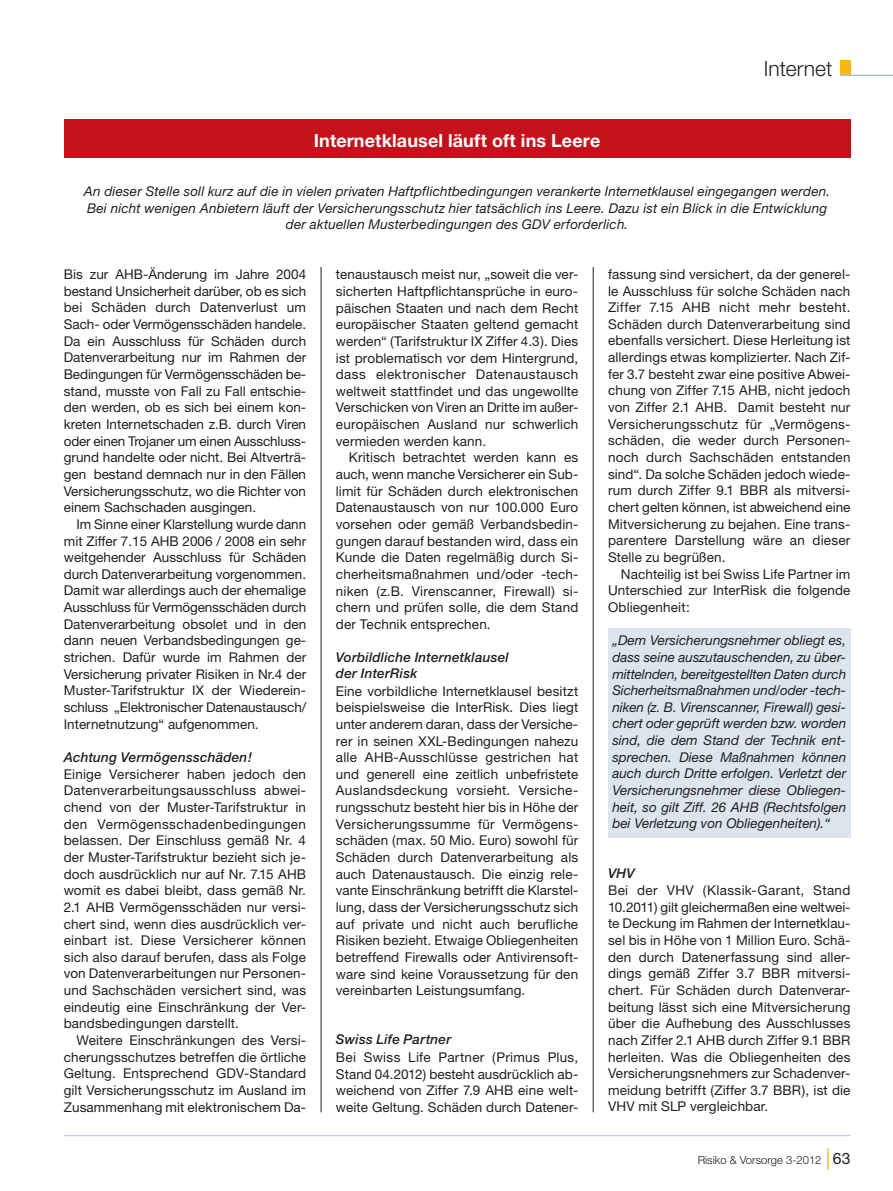
<style>
.page{position:relative;width:893px;height:1191px;background:#fff}
.page>*{position:absolute;margin:0;border:0;box-sizing:border-box;transform-origin:0 0}
.t1{font:300 21px "Helvetica Neue";color:#231f20}
.t2{font:700 18px "Helvetica Neue";letter-spacing:.005em;color:#fff}
.t3{font:13.5px/16.6px "Helvetica Neue";letter-spacing:.01em;color:#231f20;text-align:justify}
.t4{font:italic 13.5px/16.6px "Helvetica Neue";letter-spacing:.01em;color:#231f20;text-align:justify}
.t5{font:italic 500 13.5px/16.2px "Helvetica Neue";letter-spacing:.015em;color:#231f20}
.t6{font:300 11.25px "Helvetica Neue";color:#231f20}
.s1{font-weight:400;font-size:15.75px}
</style>
<div class="page">
<div style="left:608px;top:628px;width:242px;height:210px;background:#dce4ec"></div>
<div style="left:64px;top:119px;width:786px;height:39px;background:#c4121a"></div>
<hr style="left:64px;top:1135px;width:786px;height:1px;background:#b0c2d2">
<svg style="left:827px;top:1148px;width:1px;height:21px"></svg>
<div style="left:840px;top:60px;width:10px;height:15px;background:#f9b614"></div>
<hr style="left:840px;top:75px;width:53px;height:1px;background:#b0c2d2">
<hr style="left:321px;top:267px;width:1px;height:845px;background:#231f20">
<hr style="left:593px;top:267px;width:1px;height:845px;background:#231f20">
<h2 class="t2" style="left:314px;top:134px;width:288px">Internetklausel läuft oft ins Leere</h2>
<h1 class="t1" style="left:764px;top:61px;width:70px">Internet</h1>
<p class="t4" style="left:84px;top:184px;width:748px;text-align:center">An dieser Stelle soll kurz auf die in vielen privaten Haftpflichtbedingungen verankerte Internetklausel eingegangen werden.<br>Bei nicht wenigen Anbietern läuft der Versicherungsschutz hier tatsächlich ins Leere. Dazu ist ein Blick in die Entwicklung der aktuellen Musterbedingungen des GDV erforderlich.</p>
<p class="t3" style="left:64px;top:267px;width:244px">Bis zur AHB-Änderung im Jahre 2004 bestand Unsicherheit darüber, ob es sich bei Schäden durch Datenverlust um Sach- oder Vermögensschäden handele.<br>Da ein Ausschluss für Schäden durch Datenverarbeitung nur im Rahmen der Bedingungen für Vermögensschäden be&shy;stand, musste von Fall zu Fall entschie&shy;den werden, ob es sich bei einem kon&shy;kreten Internetschaden z.B. durch Viren oder einen Trojaner um einen Ausschluss&shy;grund handelte oder nicht. Bei Altverträ&shy;gen bestand demnach nur in den Fällen Versicherungsschutz, wo die Richter von einem Sachschaden ausgingen.</p>
<p class="t3" style="left:64px;top:517px;width:244px;text-indent:13px">Im Sinne einer Klarstellung wurde dann mit Ziffer 7.15 AHB 2006 / 2008 ein sehr weitgehender Ausschluss für Schäden durch Datenverarbeitung vorgenommen.<br>Damit war allerdings auch der ehemalige Ausschluss für Vermögensschäden durch Datenverarbeitung obsolet und in den dann neuen Verbandsbedingungen ge&shy;strichen. Dafür wurde im Rahmen der Versicherung privater Risiken in Nr.4 der Muster-Tarifstruktur IX der Wiederein&shy;schluss „Elektronischer Datenaustausch/ Internetnutzung“ aufgenommen.</p>
<p class="t5" style="left:64px;top:750px;width:190px">Achtung Vermögensschäden!</p>
<p class="t3" style="left:64px;top:767px;width:244px">Einige Versicherer haben jedoch den Datenverarbeitungsausschluss abwei&shy;chend von der Muster-Tarifstruktur in den Vermögensschadenbedingungen belassen. Der Einschluss gemäß Nr. 4 der Muster-Tarifstruktur bezieht sich je&shy;doch ausdrücklich nur auf Nr. 7.15 AHB womit es dabei bleibt, dass gemäß Nr.<br>2.1 AHB Vermögensschäden nur versi&shy;chert sind, wenn dies ausdrücklich ver&shy;einbart ist. Diese Versicherer können sich also darauf berufen, dass als Folge von Datenverarbeitungen nur Personen&shy;und Sachschäden versichert sind, was eindeutig eine Einschränkung der Ver&shy;bandsbedingungen darstellt.</p>
<p class="t3" style="left:64px;top:1033px;width:244px;text-indent:13px">Weitere Einschränkungen des Versi&shy;cherungsschutzes betreffen die örtliche Geltung. Entsprechend GDV-Standard gilt Versicherungsschutz im Ausland im Zusammenhang mit elektronischem Da-</p>
<p class="t3" style="left:336px;top:267px;width:244px">tenaustausch meist nur, „soweit die ver&shy;sicherten Haftpflichtansprüche in euro&shy;päischen Staaten und nach dem Recht europäischer Staaten geltend gemacht werden“ (Tarifstruktur IX Ziffer 4.3). Dies ist problematisch vor dem Hintergrund, dass elektronischer Datenaustausch weltweit stattfindet und das ungewollte Verschicken von Viren an Dritte im außer&shy;europäischen Ausland nur schwerlich vermieden werden kann.</p>
<p class="t3" style="left:336px;top:450px;width:244px;text-indent:13px">Kritisch betrachtet werden kann es auch, wenn manche Versicherer ein Sub&shy;limit für Schäden durch elektronischen Datenaustausch von nur 100.000 Euro vorsehen oder gemäß Verbandsbedin&shy;gungen darauf bestanden wird, dass ein Kunde die Daten regelmäßig durch Si&shy;cherheitsmaßnahmen und/oder -tech&shy;niken (z.B. Virenscanner, Firewall) si&shy;chern und prüfen solle, die dem Stand der Technik entsprechen.</p>
<p class="t5" style="left:336px;top:650px;width:174px">Vorbildliche Internetklausel der InterRisk</p>
<p class="t3" style="left:336px;top:684px;width:244px">Eine vorbildliche Internetklausel besitzt beispielsweise die InterRisk. Dies liegt unter anderem daran, dass der Versiche&shy;rer in seinen XXL-Bedingungen nahezu alle AHB-Ausschlüsse gestrichen hat und generell eine zeitlich unbefristete Auslandsdeckung vorsieht. Versiche&shy;rungsschutz besteht hier bis in Höhe der Versicherungssumme für Vermögens&shy;schäden (max. 50 Mio. Euro) sowohl für Schäden durch Datenverarbeitung als auch Datenaustausch. Die einzig rele&shy;vante Einschränkung betrifft die Klarstel&shy;lung, dass der Versicherungsschutz sich auf private und nicht auch berufliche Risiken bezieht. Etwaige Obliegenheiten betreffend Firewalls oder Antivirensoft&shy;ware sind keine Voraussetzung für den vereinbarten Leistungsumfang.</p>
<p class="t5" style="left:336px;top:1032px;width:117px">Swiss Life Partner</p>
<p class="t3" style="left:336px;top:1050px;width:244px">Bei Swiss Life Partner (Primus Plus, Stand 04.2012) besteht ausdrücklich ab&shy;weichend von Ziffer 7.9 AHB eine welt&shy;weite Geltung. Schäden durch Datener-</p>
<p class="t3" style="left:608px;top:267px;width:244px">fassung sind versichert, da der generel&shy;le Ausschluss für solche Schäden nach Ziffer 7.15 AHB nicht mehr besteht.<br>Schäden durch Datenverarbeitung sind ebenfalls versichert. Diese Herleitung ist allerdings etwas komplizierter. Nach Zif&shy;fer 3.7 besteht zwar eine positive Abwei&shy;chung von Ziffer 7.15 AHB, nicht jedoch von Ziffer 2.1 AHB. Damit besteht nur Versicherungsschutz für „Vermögens&shy;schäden, die weder durch Personen&shy;noch durch Sachschäden entstanden sind“. Da solche Schäden jedoch wiede&shy;rum durch Ziffer 9.1 BBR als mitversi&shy;chert gelten können, ist abweichend eine Mitversicherung zu bejahen. Eine trans&shy;parentere Darstellung wäre an dieser Stelle zu begrüßen.</p>
<p class="t3" style="left:608px;top:567px;width:244px;text-indent:13px">Nachteilig ist bei Swiss Life Partner im Unterschied zur InterRisk die folgende Obliegenheit:</p>
<p class="t4" style="left:612px;top:633px;width:235px">„Dem Versicherungsnehmer obliegt es, dass seine auszutauschenden, zu über&shy;mittelnden, bereitgestellten Daten durch Sicherheitsmaßnahmen und/oder -tech&shy;niken (z. B. Virenscanner, Firewall) gesi&shy;chert oder geprüft werden bzw. worden sind, die dem Stand der Technik ent&shy;sprechen. Diese Maßnahmen können auch durch Dritte erfolgen. Verletzt der Versicherungsnehmer diese Obliegen&shy;heit, so gilt Ziff. 26 AHB (Rechtsfolgen bei Verletzung von Obliegenheiten).“</p>
<p class="t5" style="left:608px;top:866px;width:28px">VHV</p>
<p class="t3" style="left:608px;top:883px;width:244px">Bei der VHV (Klassik-Garant, Stand 10.2011) gilt gleichermaßen eine weltwei&shy;te Deckung im Rahmen der Internetklau&shy;sel bis in Höhe von 1 Million Euro. Schä&shy;den durch Datenerfassung sind aller&shy;dings gemäß Ziffer 3.7 BBR mitversi&shy;chert. Für Schäden durch Datenverar&shy;beitung lässt sich eine Mitversicherung über die Aufhebung des Ausschlusses nach Ziffer 2.1 AHB durch Ziffer 9.1 BBR herleiten. Was die Obliegenheiten des Versicherungsnehmers zur Schadenver&shy;meidung betrifft (Ziffer 3.7 BBR), ist die VHV mit SLP vergleichbar.</p>
<p class="t6" style="left:698px;top:1155px;width:154px">Risiko &amp; Vorsorge 3-2012 <span class="s1">63</span></p>
</div>
